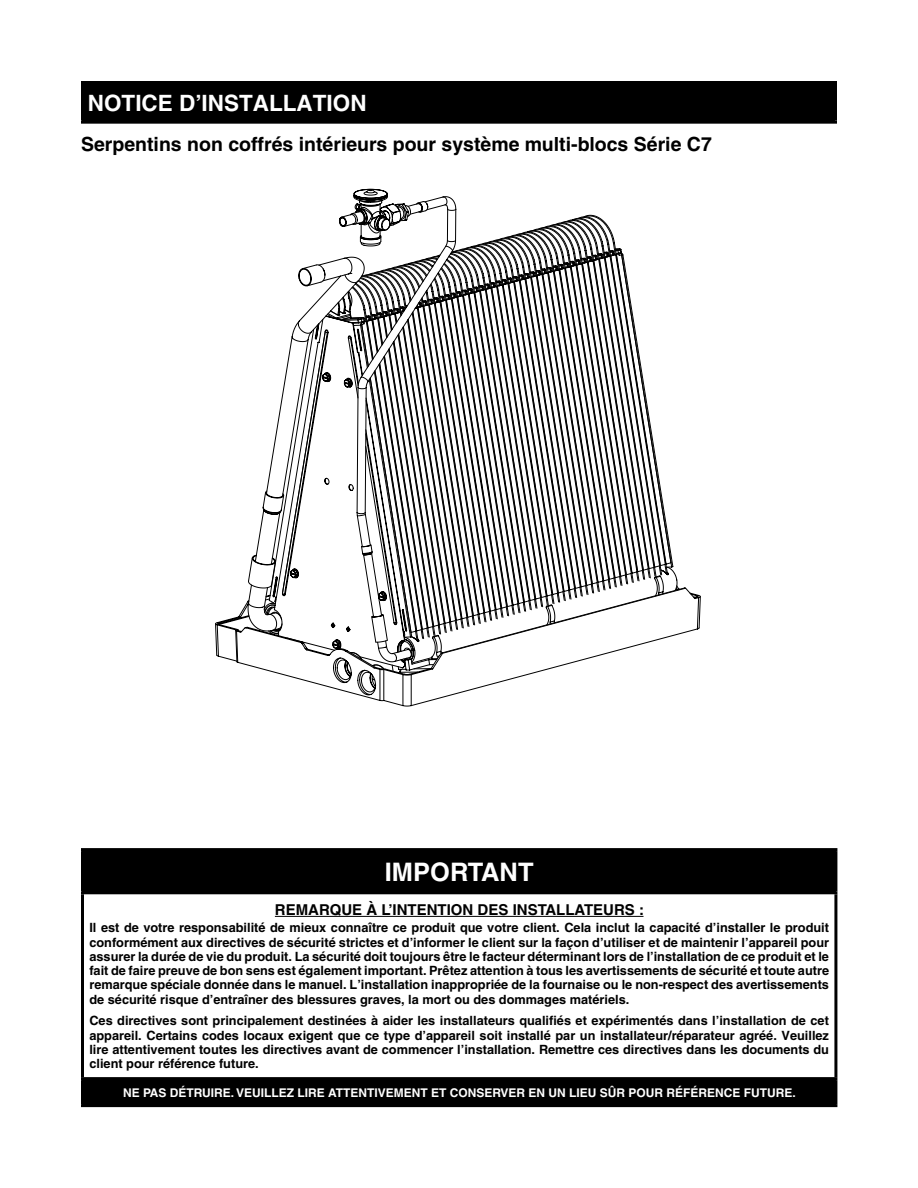
<style>
.page{position:relative;width:918px;height:1188px;background:#fff}
.page>*{position:absolute;margin:0;border:0;box-sizing:border-box;transform-origin:0 0}
.t1{font:700 25.5px "Helvetica";color:#fff}
.t2{font:700 22.5px "Helvetica";color:#fff}
.t3{font:700 19.5px "Helvetica";color:#000}
.t4{font:700 15px "Helvetica";color:#000}
.t5{font:700 12.75px/14.2px "Helvetica";color:#000;text-align:justify}
.t6{font:700 12px "Helvetica";color:#fff}
</style>
<div class="page">
<div style="left:82px;top:82px;width:754px;height:40px;background:#000"></div>
<hr style="left:81px;top:81px;width:756px;height:3px;background:#000">
<hr style="left:81px;top:84px;width:3px;height:37px;background:#000">
<hr style="left:834px;top:84px;width:3px;height:37px;background:#000">
<hr style="left:81px;top:121px;width:756px;height:3px;background:#000">
<div style="left:82px;top:850px;width:754px;height:43px;background:#000"></div>
<div style="left:82px;top:1079px;width:754px;height:27px;background:#000"></div>
<hr style="left:81px;top:848px;width:756px;height:3px;background:#000">
<hr style="left:81px;top:851px;width:3px;height:40px;background:#000">
<hr style="left:834px;top:851px;width:3px;height:40px;background:#000">
<hr style="left:81px;top:891px;width:756px;height:3px;background:#000">
<hr style="left:81px;top:894px;width:3px;height:183px;background:#000">
<hr style="left:834px;top:894px;width:3px;height:183px;background:#000">
<hr style="left:81px;top:1077px;width:756px;height:3px;background:#000">
<hr style="left:81px;top:1080px;width:3px;height:24px;background:#000">
<hr style="left:834px;top:1080px;width:3px;height:24px;background:#000">
<hr style="left:81px;top:1104px;width:756px;height:3px;background:#000">
<hr style="left:275px;top:916px;width:369px;height:1px;background:#000">
<svg style="left:279px;top:674px;width:252px;height:32px"></svg>
<svg style="left:235px;top:602px;width:333px;height:72px"></svg>
<svg style="left:248px;top:502px;width:421px;height:162px"></svg>
<svg style="left:247px;top:189px;width:416px;height:461px"></svg>
<h2 class="t2" style="left:88px;top:89px;width:280px">NOTICE D’INSTALLATION</h2>
<h3 class="t3" style="left:81px;top:132px;width:632px">Serpentins non coffrés intérieurs pour système multi-blocs Série C7</h3>
<h1 class="t1" style="left:385px;top:857px;width:150px">IMPORTANT</h1>
<p class="t4" style="left:275px;top:900px;width:371px">REMARQUE À L’INTENTION DES INSTALLATEURS :</p>
<p class="t5" style="left:89px;top:921px;width:741px">Il est de votre responsabilité de mieux connaître ce produit que votre client. Cela inclut la capacité d’installer le produit conformément aux directives de sécurité strictes et d’informer le client sur la façon d’utiliser et de maintenir l’appareil pour assurer la durée de vie du produit. La sécurité doit toujours être le facteur déterminant lors de l’installation de ce produit et le fait de faire preuve de bon sens est également important. Prêtez attention à tous les avertissements de sécurité et toute autre remarque spéciale donnée dans le manuel. L’installation inappropriée de la fournaise ou le non-respect des avertissements de sécurité risque d’entraîner des blessures graves, la mort ou des dommages matériels.</p>
<p class="t5" style="left:89px;top:1014px;width:741px">Ces directives sont principalement destinées à aider les installateurs qualifiés et expérimentés dans l’installation de cet appareil. Certains codes locaux exigent que ce type d’appareil soit installé par un installateur/réparateur agréé. Veuillez lire attentivement toutes les directives avant de commencer l’installation. Remettre ces directives dans les documents du client pour référence future.</p>
<p class="t6" style="left:123px;top:1085px;width:674px">NE PAS DÉTRUIRE. VEUILLEZ LIRE ATTENTIVEMENT ET CONSERVER EN UN LIEU SÛR POUR RÉFÉRENCE FUTURE.</p>
</div>
